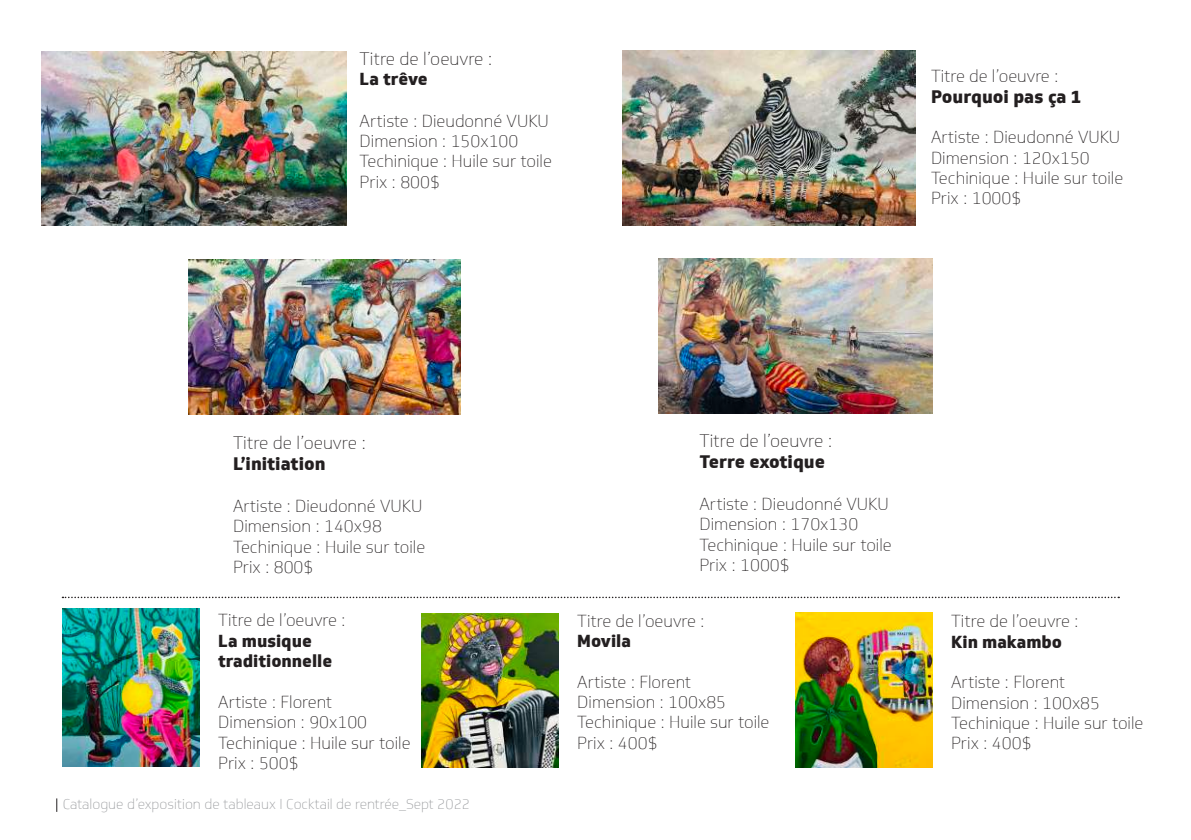
<style>
.page{position:relative;width:1191px;height:840px;background:#fff}
.page>*{position:absolute;margin:0;border:0;box-sizing:border-box;transform-origin:0 0}
.t1{font:100 17.6px "Soleto";color:#231f20}
.t2{font:800 17.6px "Soleto";color:#231f20}
.t3{font:100 17px/20.4px "Soleto";color:#231f20}
.t4{font:800 17px/20.4px "Soleto";color:#231f20}
.t5{font:100 14px "Soleto";color:#95979a}
</style>
<div class="page">
<svg style="left:56px;top:798px;width:1px;height:13px"></svg>
<img style="left:622px;top:50px;width:294px;height:176px">
<img style="left:41px;top:51px;width:306px;height:175px">
<img style="left:188px;top:259px;width:272px;height:155px">
<img style="left:658px;top:258px;width:274px;height:155px">
<img style="left:62px;top:608px;width:137px;height:158px">
<img style="left:421px;top:613px;width:137px;height:154px">
<img style="left:796px;top:612px;width:136px;height:154px">
<svg style="left:62px;top:596px;width:1057px;height:2px"></svg>
<p class="t1" style="left:359px;top:48px;width:134px">Titre de l’oeuvre :</p>
<p class="t4" style="left:359px;top:69px;width:69px">La trêve</p>
<p class="t3" style="left:359px;top:110px;width:194px">Artiste : Dieudonné VUKU<br>Dimension : 150x100<br>Techinique : Huile sur toile<br>Prix : 800$</p>
<p class="t3" style="left:931px;top:65px;width:129px">Titre de l’oeuvre :</p>
<p class="t2" style="left:931px;top:85px;width:152px">Pourquoi pas ça 1</p>
<p class="t3" style="left:931px;top:127px;width:194px">Artiste : Dieudonné VUKU<br>Dimension : 120x150<br>Techinique : Huile sur toile<br>Prix : 1000$</p>
<p class="t1" style="left:233px;top:432px;width:134px">Titre de l’oeuvre :</p>
<p class="t2" style="left:233px;top:452px;width:94px">L’initiation</p>
<p class="t3" style="left:233px;top:495px;width:194px">Artiste : Dieudonné VUKU<br>Dimension : 140x98<br>Techinique : Huile sur toile<br>Prix : 800$</p>
<p class="t3" style="left:218px;top:610px;width:129px">Titre de l’oeuvre :</p>
<p class="t4" style="left:218px;top:630px;width:116px">La musique traditionnelle</p>
<p class="t3" style="left:218px;top:691px;width:194px">Artiste : Florent<br>Dimension : 90x100<br>Techinique : Huile sur toile<br>Prix : 500$</p>
<p class="t5" style="left:63px;top:795px;width:409px">Catalogue d’exposition de tableaux I Cocktail de rentrée_Sept 2022</p>
<p class="t1" style="left:699px;top:430px;width:134px">Titre de l’oeuvre :</p>
<p class="t2" style="left:699px;top:450px;width:127px">Terre exotique</p>
<p class="t3" style="left:699px;top:493px;width:194px">Artiste : Dieudonné VUKU<br>Dimension : 170x130<br>Techinique : Huile sur toile<br>Prix : 1000$</p>
<p class="t3" style="left:577px;top:610px;width:129px">Titre de l’oeuvre :</p>
<p class="t4" style="left:577px;top:630px;width:55px">Movila</p>
<p class="t3" style="left:577px;top:671px;width:194px">Artiste : Florent<br>Dimension : 100x85<br>Techinique : Huile sur toile<br>Prix : 400$</p>
<p class="t3" style="left:951px;top:611px;width:129px">Titre de l’oeuvre :</p>
<p class="t4" style="left:951px;top:631px;width:112px">Kin makambo</p>
<p class="t3" style="left:951px;top:672px;width:194px">Artiste : Florent<br>Dimension : 100x85<br>Techinique : Huile sur toile<br>Prix : 400$</p>
</div>
